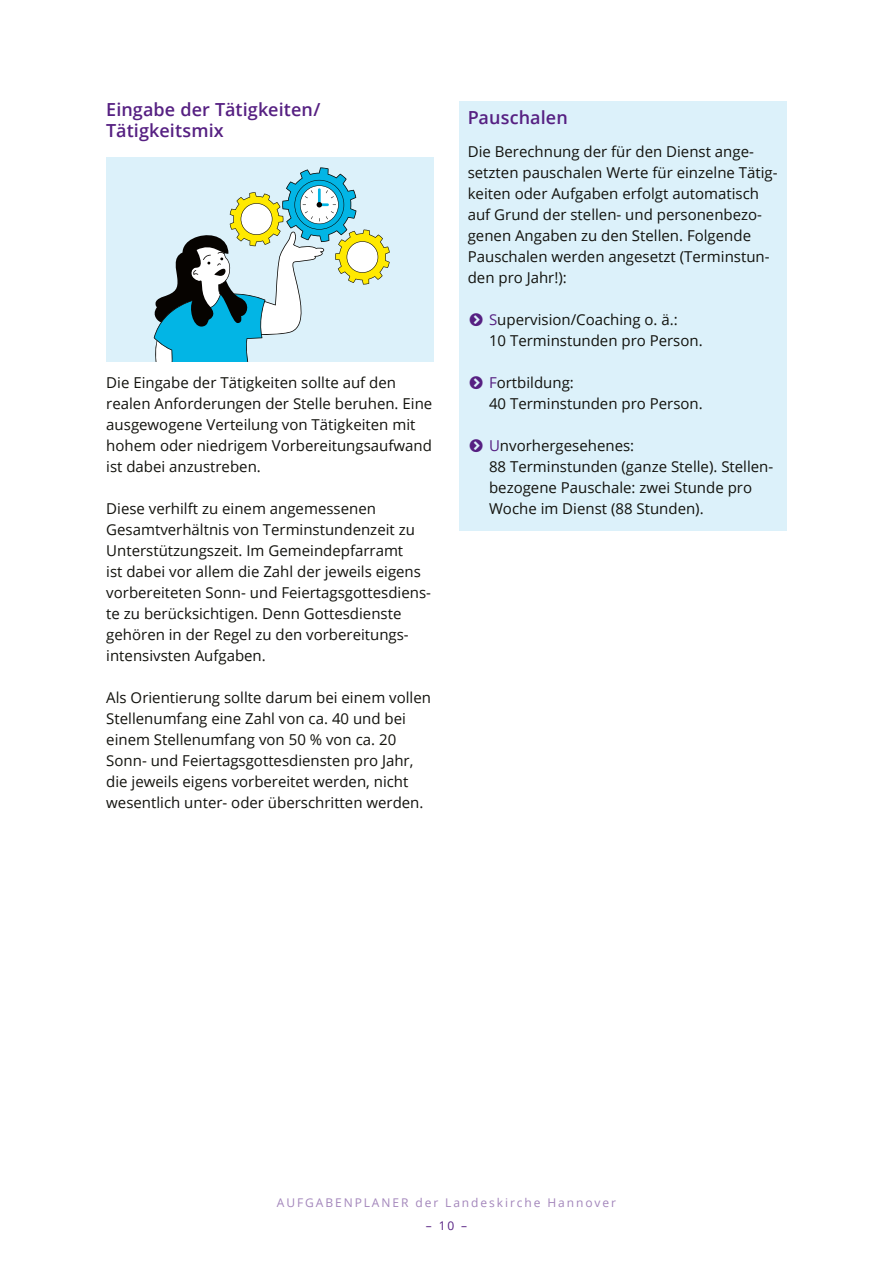
<style>
.page{position:relative;width:893px;height:1263px;background:#fff}
.page>*{position:absolute;margin:0;border:0;box-sizing:border-box;transform-origin:0 0}
.t1{font:600 18px/21px "Open Sans";letter-spacing:.005em;color:#562082}
.t2{font:15px/21px "Open Sans";color:#12120d}
.t3{font:12px "Open Sans";letter-spacing:.16em;color:#a386bb}
.t4{font:12px "Open Sans";color:#562082}
.s1{color:#562082}
</style>
<div class="page">
<div style="left:106px;top:158px;width:328px;height:204px;background:#dcf1fa"></div>
<svg style="left:153px;top:167px;width:237px;height:195px"></svg>
<div style="left:459px;top:102px;width:328px;height:35px;background:#dcf1fa"></div>
<div style="left:459px;top:132px;width:328px;height:168px;background:#dcf1fa"></div>
<div style="left:459px;top:300px;width:328px;height:63px;background:#dcf1fa"></div>
<div style="left:459px;top:363px;width:328px;height:63px;background:#dcf1fa"></div>
<div style="left:459px;top:426px;width:328px;height:105px;background:#dcf1fa"></div>
<p class="t1" style="left:106px;top:98px;width:216px">Eingabe der Tätigkeiten/<br>Tätigkeitsmix</p>
<p class="t2" style="left:106px;top:371px;width:327px">Die Eingabe der Tätigkeiten sollte auf den realen Anforderungen der Stelle beruhen. Eine ausgewogene Verteilung von Tätigkeiten mit hohem oder niedrigem Vorbereitungsaufwand ist dabei anzustreben.</p>
<p class="t2" style="left:106px;top:497px;width:326px">Diese verhilft zu einem angemessenen Gesamtverhältnis von Terminstundenzeit zu Unterstützungszeit. Im Gemeindepfarramt<br>ist dabei vor allem die Zahl der jeweils eigens vorbereiteten Sonn- und Feiertagsgottesdiens&shy;te zu berücksichtigen. Denn Gottesdienste gehören in der Regel zu den vorbereitungs&shy;intensivsten Aufgaben.</p>
<p class="t2" style="left:106px;top:686px;width:326px">Als Orientierung sollte darum bei einem vollen Stellenumfang eine Zahl von ca. 40 und bei einem Stellenumfang von 50 % von ca. 20<br>Sonn- und Feiertagsgottesdiensten pro Jahr, die jeweils eigens vorbereitet werden, nicht wesentlich unter- oder überschritten werden.</p>
<p class="t1" style="left:468px;top:107px;width:102px">Pauschalen</p>
<p class="t2" style="left:468px;top:140px;width:311px">Die Berechnung der für den Dienst ange&shy;setzten pauschalen Werte für einzelne Tätig&shy;keiten oder Aufgaben erfolgt automatisch auf Grund der stellen- und personenbezo&shy;genen Angaben zu den Stellen. Folgende Pauschalen werden angesetzt (Terminstun&shy;den pro Jahr!):</p>
<p class="t2" style="left:489px;top:308px;width:215px"><span class="s1">S</span>upervision/Coaching o. ä.:<br>10 Terminstunden pro Person.</p>
<p class="t2" style="left:489px;top:371px;width:215px"><span class="s1">F</span>ortbildung:<br>40 Terminstunden pro Person.</p>
<p class="t2" style="left:489px;top:434px;width:286px"><span class="s1">U</span>nvorhergesehenes:<br>88 Terminstunden (ganze Stelle). Stellen&shy;bezogene Pauschale: zwei Stunde pro<br>Woche im Dienst (88 Stunden).</p>
<p class="t3" style="left:277px;top:1194px;width:341px">AUFGABENPLANER der Landeskirche Hannover</p>
<p class="t4" style="left:426px;top:1217px;width:43px">– 10 –</p>
</div>
